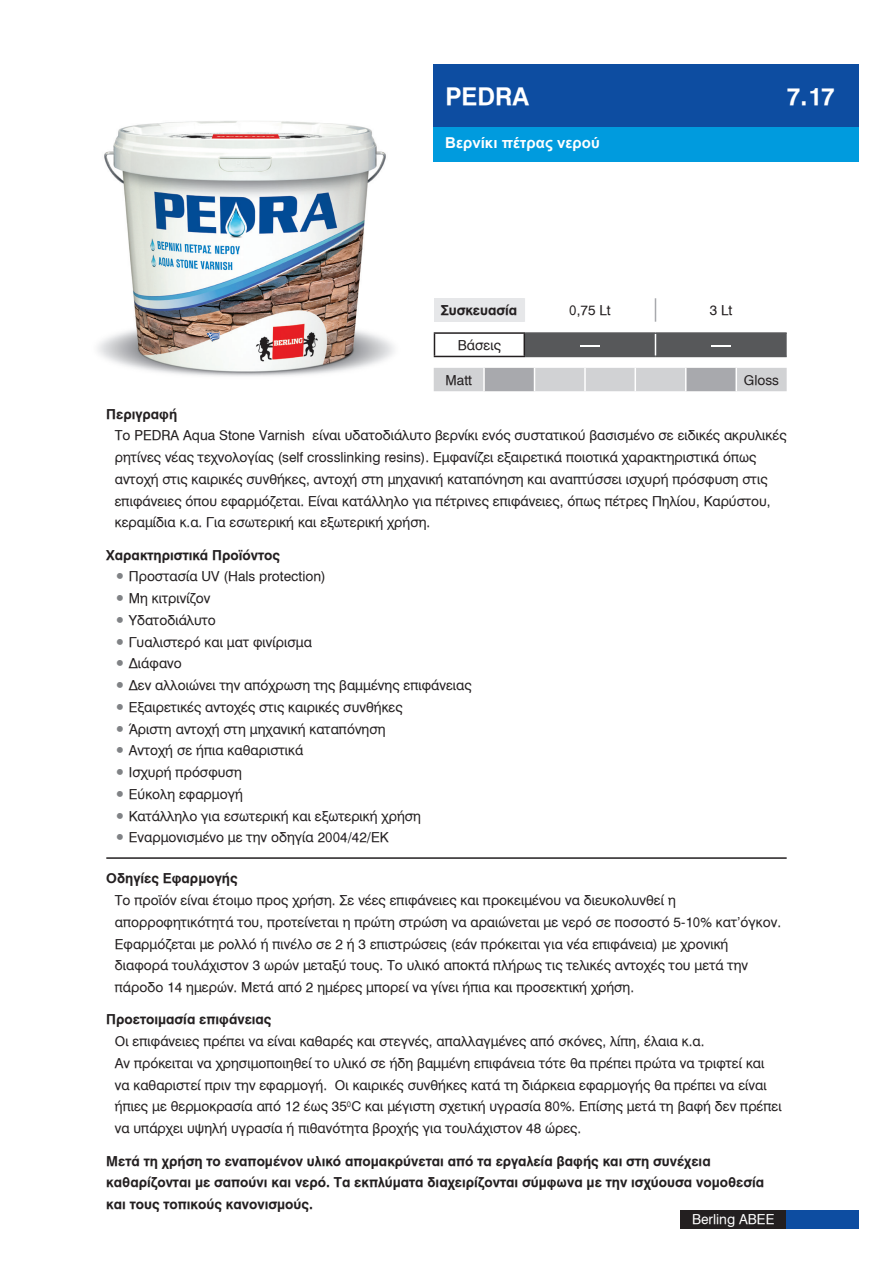
<style>
.page{position:relative;width:893px;height:1263px;background:#fff}
.page>*{position:absolute;margin:0;border:0;box-sizing:border-box;transform-origin:0 0}
.t1{font:24px "UB Helvetica Bold";color:#fff}
.t2{font:700 15px "Arial";color:#fff}
.t3{font:13.5px/21.8px "UB Helvetica";color:#231f20}
.t4{font:13.5px/21.8px "UB Helvetica Bold";color:#231f20}
.t5{font:13.5px "UB Helvetica";color:#fff}
.t6{font:13.5px "UB Helvetica";color:#fff;scale:6 1}
.s1{font-family:"UB Helvetica Bold"}
.s2{color:#808285}
</style>
<div class="page">
<img style="left:97px;top:121px;width:297px;height:256px">
<div style="left:680px;top:1210px;width:107px;height:19px;background:#231f20"></div>
<div style="left:787px;top:1210px;width:72px;height:19px;background:#0d4da1"></div>
<svg style="left:434px;top:368px;width:353px;height:23px;background:#c6c7ca"></svg>
<hr style="left:735px;top:368px;width:2px;height:23px;background:#fff">
<hr style="left:434px;top:332px;width:91px;height:2px;background:#231f20">
<svg style="left:434px;top:334px;width:1px;height:22px"></svg>
<div style="left:524px;top:333px;width:263px;height:23px;background:#57585a"></div>
<hr style="left:434px;top:356px;width:91px;height:1px;background:#231f20">
<hr style="left:525px;top:332px;width:130px;height:2px;background:#57585a">
<hr style="left:655px;top:332px;width:132px;height:2px;background:#57585a">
<hr style="left:525px;top:356px;width:130px;height:1px;background:#57585a">
<hr style="left:655px;top:356px;width:132px;height:1px;background:#57585a">
<div style="left:434px;top:298px;width:90px;height:24px;background:#e6e7e9"></div>
<svg style="left:524px;top:298px;width:133px;height:24px"></svg>
<div style="left:434px;top:64px;width:425px;height:64px;background:#0d4da1"></div>
<div style="left:434px;top:128px;width:425px;height:34px;background:#009bde"></div>
<hr style="left:106px;top:857px;width:681px;height:2px;background:#231f20">
<p class="t1" style="left:445px;top:82px;width:85px">PEDRA</p>
<p class="t1" style="left:787px;top:82px;width:50px">7.17</p>
<p class="t2" style="left:445px;top:132px;width:156px">Βερνίκι πέτρας νερού</p>
<p class="t4" style="left:441px;top:299px;width:78px">Συσκευασία</p>
<p class="t3" style="left:569px;top:300px;width:43px">0,75 Lt</p>
<p class="t3" style="left:710px;top:300px;width:24px">3 Lt</p>
<p class="t3" style="left:458px;top:334px;width:45px">Βάσεις</p>
<p class="t6" style="left:577px;top:337px;width:6px">-</p>
<p class="t6" style="left:708px;top:337px;width:6px">-</p>
<p class="t3" style="left:446px;top:369px;width:28px">Matt</p>
<p class="t3" style="left:744px;top:369px;width:37px">Gloss</p>
<p class="t3" style="left:115px;top:403px;width:673px;text-indent:-9px"><span class="s1">Περιγραφή<br></span>Το PEDRA Aqua Stone Varnish είναι υδατοδιάλυτο βερνίκι ενός συστατικού βασισμένο σε ειδικές ακρυλικές ρητίνες νέας τεχνολογίας (self crosslinking resins). Εμφανίζει εξαιρετικά ποιοτικά χαρακτηριστικά όπως αντοχή στις καιρικές συνθήκες, αντοχή στη μηχανική καταπόνηση και αναπτύσσει ισχυρή πρόσφυση στις επιφάνειες όπου εφαρμόζεται. Είναι κατάλληλο για πέτρινες επιφάνειες, όπως πέτρες Πηλίου, Καρύστου, κεραμίδια κ.α. Για εσωτερική και εξωτερική χρήση.</p>
<p class="t4" style="left:106px;top:544px;width:175px">Χαρακτηριστικά Προϊόντος</p>
<p class="t3" style="left:115px;top:566px;width:212px"><span class="s2">•</span> Προστασία UV (Hals protection)</p>
<p class="t3" style="left:115px;top:588px;width:97px"><span class="s2">•</span> Μη κιτρινίζον</p>
<p class="t3" style="left:115px;top:609px;width:103px"><span class="s2">•</span> Υδατοδιάλυτο</p>
<p class="t3" style="left:115px;top:631px;width:199px"><span class="s2">•</span> Γυαλιστερό και ματ φινίρισμα</p>
<p class="t3" style="left:115px;top:653px;width:69px"><span class="s2">•</span> Διάφανο</p>
<p class="t3" style="left:115px;top:675px;width:358px"><span class="s2">•</span> Δεν αλλοιώνει την απόχρωση της βαμμένης επιφάνειας</p>
<p class="t3" style="left:115px;top:696px;width:289px"><span class="s2">•</span> Εξαιρετικές αντοχές στις καιρικές συνθήκες</p>
<p class="t3" style="left:115px;top:718px;width:272px"><span class="s2">•</span> Άριστη αντοχή στη μηχανική καταπόνηση</p>
<p class="t3" style="left:115px;top:740px;width:190px"><span class="s2">•</span> Αντοχή σε ήπια καθαριστικά</p>
<p class="t3" style="left:115px;top:762px;width:129px"><span class="s2">•</span> Ισχυρή πρόσφυση</p>
<p class="t3" style="left:115px;top:783px;width:130px"><span class="s2">•</span> Εύκολη εφαρμογή</p>
<p class="t3" style="left:115px;top:805px;width:308px"><span class="s2">•</span> Κατάλληλο για εσωτερική και εξωτερική χρήση</p>
<p class="t3" style="left:115px;top:827px;width:275px"><span class="s2">•</span> Εναρμονισμένο με την οδηγία 2004/42/ΕΚ</p>
<p class="t3" style="left:115px;top:868px;width:668px;text-indent:-9px"><span class="s1">Οδηγίες Εφαρμογής<br></span>Το προϊόν είναι έτοιμο προς χρήση. Σε νέες επιφάνειες και προκειμένου να διευκολυνθεί η απορροφητικότητά του, προτείνεται η πρώτη στρώση να αραιώνεται με νερό σε ποσοστό 5-10% κατ’όγκον.<br>Εφαρμόζεται με ρολλό ή πινέλο σε 2 ή 3 επιστρώσεις (εάν πρόκειται για νέα επιφάνεια) με χρονική διαφορά τουλάχιστον 3 ωρών μεταξύ τους. Το υλικό αποκτά πλήρως τις τελικές αντοχές του μετά την πάροδο 14 ημερών. Μετά από 2 ημέρες μπορεί να γίνει ήπια και προσεκτική χρήση.</p>
<p class="t3" style="left:115px;top:1009px;width:668px;text-indent:-9px"><span class="s1">Προετοιμασία επιφάνειας<br></span>Οι επιφάνειες πρέπει να είναι καθαρές και στεγνές, απαλλαγμένες από σκόνες, λίπη, έλαια κ.α.<br>Αν πρόκειται να χρησιμοποιηθεί το υλικό σε ήδη βαμμένη επιφάνεια τότε θα πρέπει πρώτα να τριφτεί και να καθαριστεί πριν την εφαρμογή. Οι καιρικές συνθήκες κατά τη διάρκεια εφαρμογής θα πρέπει να είναι ήπιες με θερμοκρασία από 12 έως 35<sup>0</sup>C και μέγιστη σχετική υγρασία 80%. Επίσης μετά τη βαφή δεν πρέπει να υπάρχει υψηλή υγρασία ή πιθανότητα βροχής για τουλάχιστον 48 ώρες.</p>
<p class="t4" style="left:106px;top:1150px;width:659px">Μετά τη χρήση το εναπομένον υλικό απομακρύνεται από τα εργαλεία βαφής και στη συνέχεια καθαρίζονται με σαπούνι και νερό. Τα εκπλύματα διαχειρίζονται σύμφωνα με την ισχύουσα νομοθεσία και τους τοπικούς κανονισμούς.</p>
<p class="t5" style="left:692px;top:1211px;width:84px">Berling ABEE</p>
</div>
